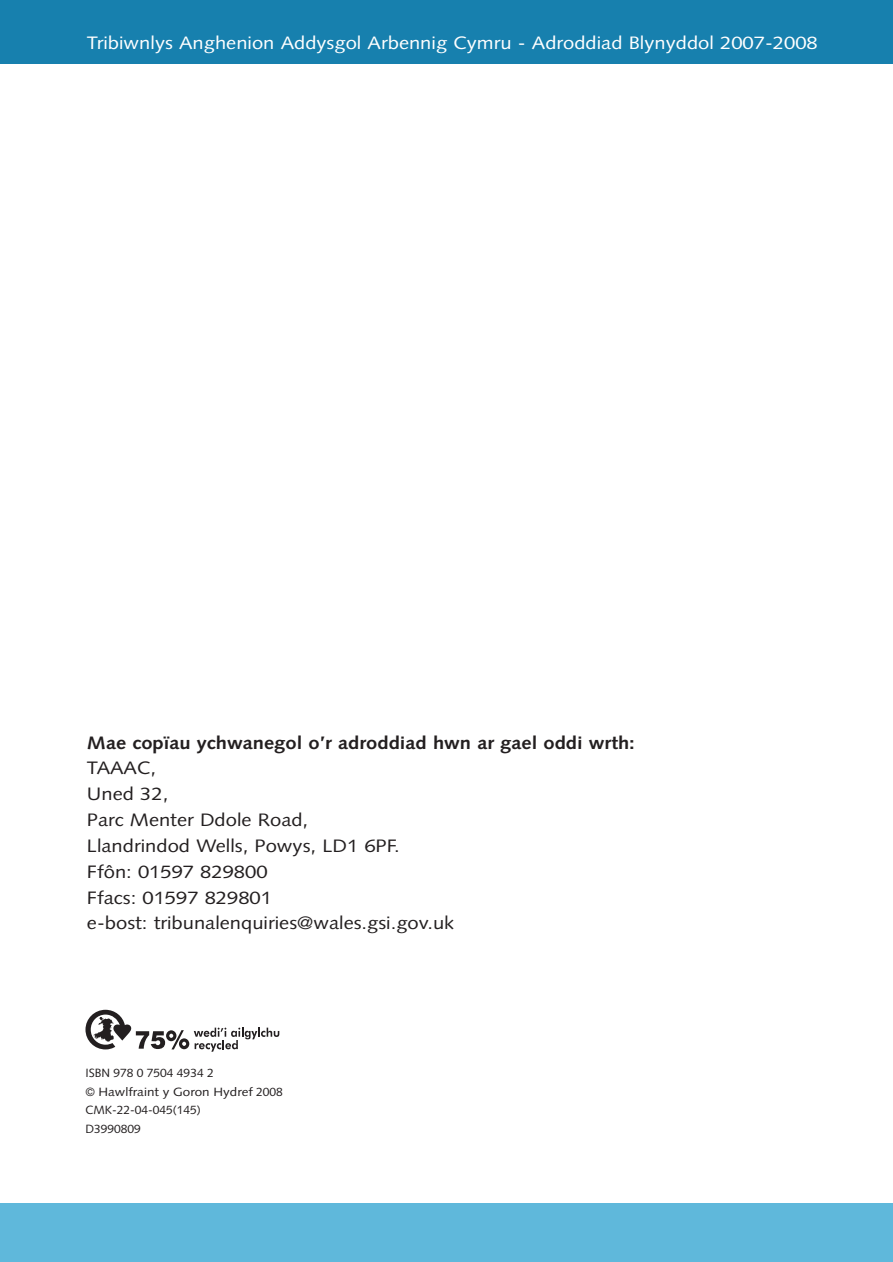
<style>
.page{position:relative;width:893px;height:1262px;background:#fff}
.page>*{position:absolute;margin:0;border:0;box-sizing:border-box;transform-origin:0 0}
.t1{font:18px/25.8px "Syntax";color:#231f20;scale:1.12 1}
.t2{font:18px "Syntax";color:#fff;scale:1.12 1}
.t3{font:700 18px "Syntax";color:#231f20;scale:1.12 1}
.t4{font:12px/18.9px "Syntax LT Std";color:#231f20}
</style>
<div class="page">
<div style="left:0;top:0;width:892px;height:64px;background:#1780ae"></div>
<div style="left:0;top:1204px;width:892px;height:58px;background:#5fb8db"></div>
<svg style="left:85px;top:1010px;width:194px;height:42px"></svg>
<p class="t2" style="left:87px;top:32px;width:653px">Tribiwnlys Anghenion Addysgol Arbennig Cymru - Adroddiad Blynyddol 2007-2008</p>
<p class="t3" style="left:87px;top:732px;width:490px">Mae copïau ychwanegol o’r adroddiad hwn ar gael oddi wrth:</p>
<p class="t1" style="left:87px;top:755px;width:329px">TAAAC,<br>Uned 32,<br>Parc Menter Ddole Road,<br>Llandrindod Wells, Powys, LD1 6PF.<br>Ffôn: 01597 829800<br>Ffacs: 01597 829801<br>e-bost: tribunalenquiries@wales.gsi.gov.uk</p>
<p class="t4" style="left:85px;top:1063px;width:199px">ISBN 978 0 7504 4934 2<br>© Hawlfraint y Goron Hydref 2008<br>CMK-22-04-045(145)<br>D3990809</p>
</div>
